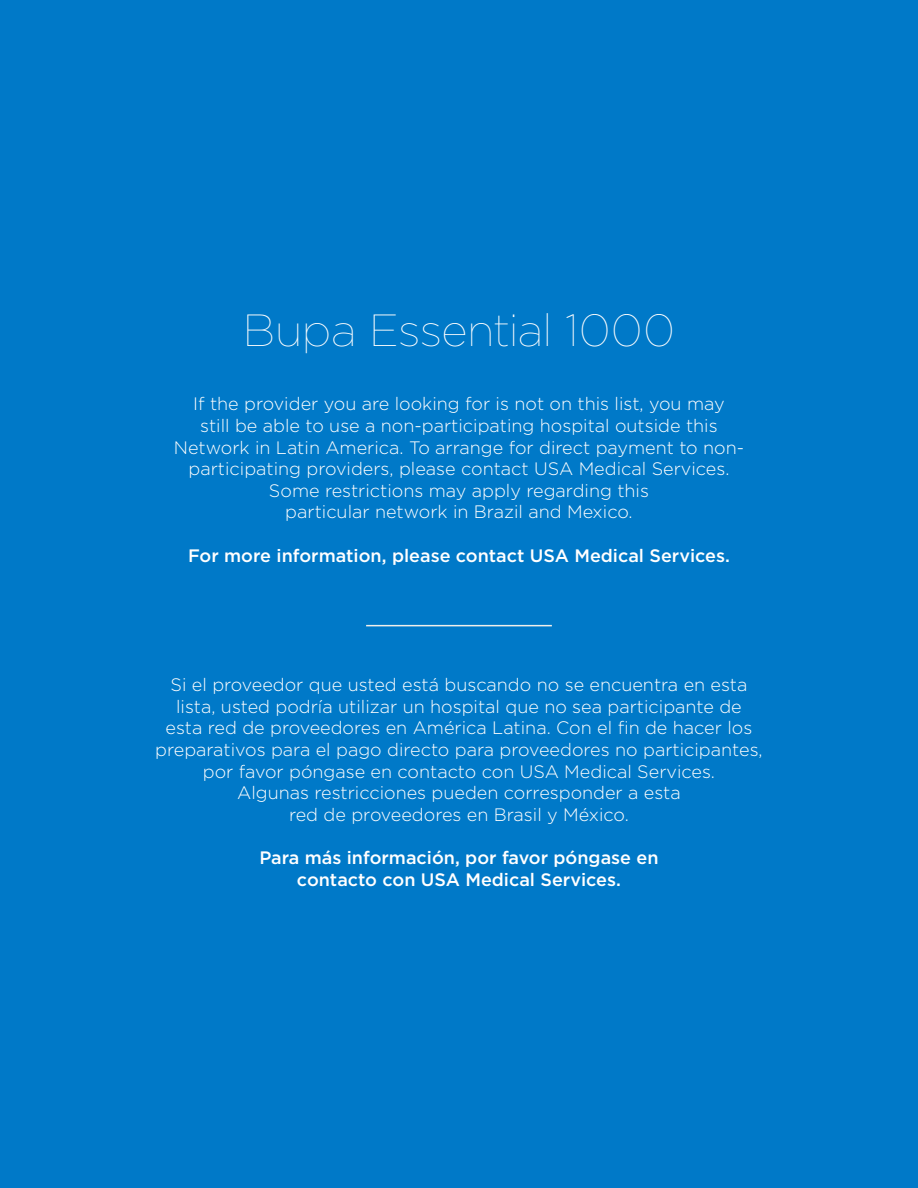
<style>
.page{position:relative;width:918px;height:1188px;background:#0079c8}
.page>*{position:absolute;margin:0;border:0;box-sizing:border-box;transform-origin:0 0}
.t1{font:100 45px "Gotham";letter-spacing:-.01em;color:#fff}
.t2{font:300 18px/21.6px "Gotham";color:#fff;text-align:center}
.t3{font:500 18px/21.6px "Gotham";color:#fff;text-align:center}
</style>
<div class="page">
<hr style="left:366px;top:625px;width:186px;height:1px;background:#f1efeb">
<h1 class="t1" style="left:243px;top:302px;width:434px">Bupa Essential 1000</h1>
<p class="t2" style="left:174px;top:393px;width:572px">If the provider you are looking for is not on this list, you may<br>still be able to use a non-participating hospital outside this Network in Latin America. To arrange for direct payment to non&shy;participating providers, please contact USA Medical Services.<br>Some restrictions may apply regarding this<br>particular network in Brazil and Mexico.</p>
<p class="t3" style="left:188px;top:544px;width:543px">For more information, please contact USA Medical Services.</p>
<p class="t2" style="left:155px;top:674px;width:609px">Si el proveedor que usted está buscando no se encuentra en esta lista, usted podría utilizar un hospital que no sea participante de<br>esta red de proveedores en América Latina. Con el fin de hacer los preparativos para el pago directo para proveedores no participantes, por favor póngase en contacto con USA Medical Services.<br>Algunas restricciones pueden corresponder a esta<br>red de proveedores en Brasil y México.</p>
<p class="t3" style="left:259px;top:847px;width:401px">Para más información, por favor póngase en contacto con USA Medical Services.</p>
</div>
